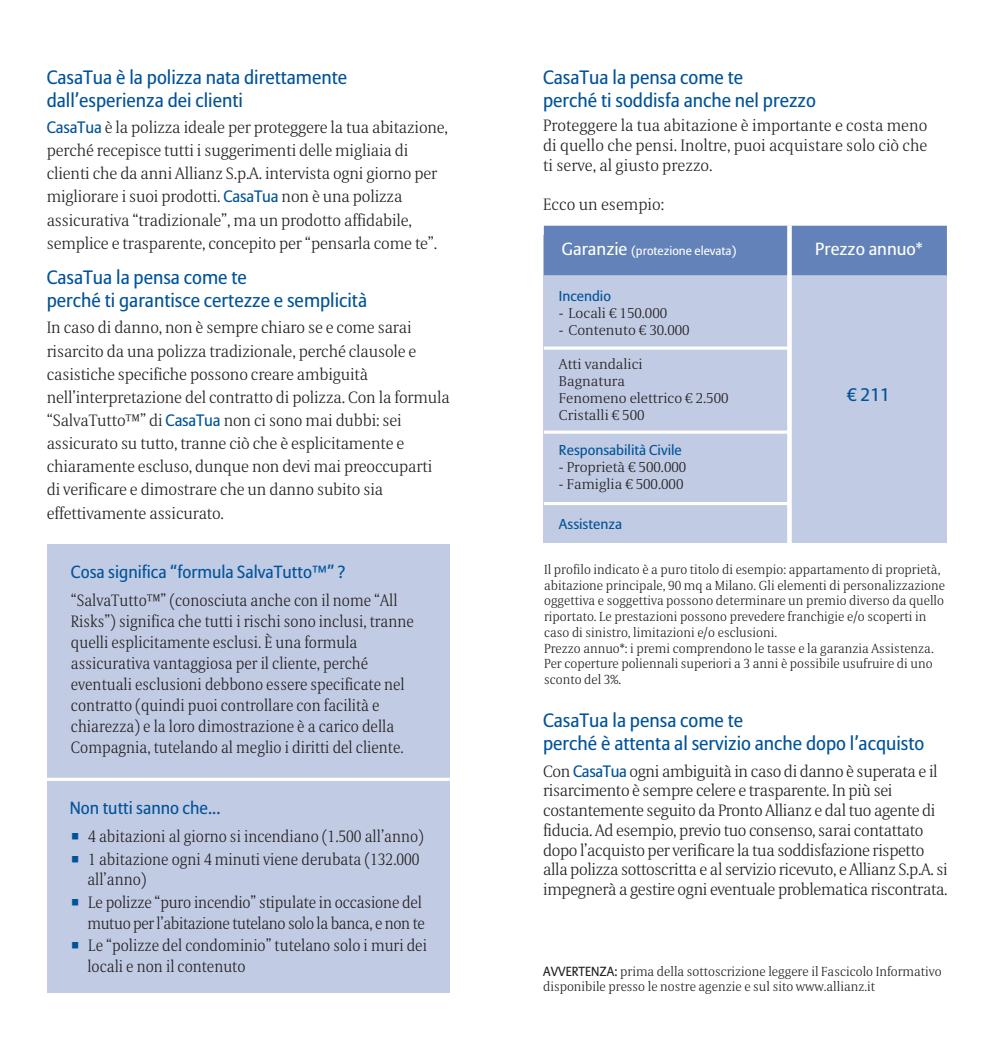
<style>
.page{position:relative;width:993px;height:1042px;background:#fff}
.page>*{position:absolute;margin:0;border:0;box-sizing:border-box;transform-origin:0 0}
.t1{font:19.25px/23.1px "Allianz Sans";color:#015399}
.t2{font:18.2px "Allianz Sans";color:#015399;scale:1.04 1}
.t3{font:17.5px "Allianz Sans";color:#015399}
.t4{font:17.5px "Allianz Sans";color:#fff;scale:1.04 1}
.t5{font:300 16.45px/23.1px "Allianz Serif";letter-spacing:-.01em;color:#231f20}
.t6{font:300 16.45px/21px "Allianz Serif";letter-spacing:-.01em;color:#231f20;scale:.94 1}
.t7{font:300 14.17px/17.2px "Allianz Serif";color:#231f20;scale:1.05 1}
.t8{font:14.17px "Allianz Sans";color:#015399;scale:1.05 1}
.t9{font:300 13.12px/15.8px "Allianz Serif";color:#231f20}
.t10{font:12.25px "Allianz Sans";color:#fff;scale:1.04 1}
.s1{font-family:"Allianz Sans";font-weight:400;color:#015399}
.s2{color:#015399}
.s3{font-size:17.5px}
.s4{font-family:"Allianz Sans";font-weight:400}
</style>
<div class="page">
<div style="left:543px;top:235px;width:403px;height:308px;background:#c1cbe3"></div>
<div style="left:543px;top:226px;width:403px;height:49px;background:#6282b9"></div>
<svg style="left:787px;top:225px;width:4px;height:318px"></svg>
<svg style="left:544px;top:430px;width:246px;height:4px"></svg>
<svg style="left:544px;top:346px;width:246px;height:4px"></svg>
<hr style="left:543px;top:502px;width:247px;height:3px;background:#fff">
<div style="left:47px;top:544px;width:402px;height:449px;background:#c1cbe3"></div>
<hr style="left:43px;top:778px;width:408px;height:3px;background:#fff">
<p class="t1" style="left:47px;top:66px;width:302px">CasaTua è la polizza nata direttamente dall’esperienza dei clienti</p>
<p class="t5" style="left:47px;top:116px;width:402px"><span class="s1">CasaTua</span> è la polizza ideale per proteggere la tua abitazione, perché recepisce tutti i suggerimenti delle migliaia di clienti che da anni Allianz S.p.A. intervista ogni giorno per migliorare i suoi prodotti. <span class="s1">CasaTua</span> non è una polizza assicurativa “tradizionale”, ma un prodotto affidabile, semplice e trasparente, concepito per “pensarla come te”.</p>
<p class="t1" style="left:47px;top:267px;width:322px">CasaTua la pensa come te<br>perché ti garantisce certezze e semplicità</p>
<p class="t5" style="left:47px;top:317px;width:404px">In caso di danno, non è sempre chiaro se e come sarai risarcito da una polizza tradizionale, perché clausole e casistiche specifiche possono creare ambiguità nell’interpretazione del contratto di polizza. Con la formula “SalvaTutto™” di <span class="s1">CasaTua</span> non ci sono mai dubbi: sei assicurato su tutto, tranne ciò che è esplicitamente e chiaramente escluso, dunque non devi mai preoccuparti<br>di verificare e dimostrare che un danno subito sia effettivamente assicurato.</p>
<p class="t3" style="left:71px;top:561px;width:276px">Cosa significa “formula SalvaTutto™” ?</p>
<p class="t6" style="left:71px;top:591px;width:366px">“SalvaTutto™” (conosciuta anche con il nome “All Risks”) significa che tutti i rischi sono inclusi, tranne quelli esplicitamente esclusi. È una formula assicurativa vantaggiosa per il cliente, perché eventuali esclusioni debbono essere specificate nel contratto (quindi puoi controllare con facilità e chiarezza) e la loro dimostrazione è a carico della Compagnia, tutelando al meglio i diritti del cliente.</p>
<p class="t3" style="left:70px;top:797px;width:152px">Non tutti sanno che...</p>
<p class="t6" style="left:70px;top:826px;width:378px;line-height:22.8px"><span class="s2">◾</span> 4 abitazioni al giorno si incendiano (1.500 all’anno) <span class="s2">◾</span> 1 abitazione ogni 4 minuti viene derubata (132.000</p>
<p class="t6" style="left:70px;top:868px;width:376px;line-height:22.8px;text-indent:18px">all’anno)<br><span class="s2">◾</span> Le polizze “puro incendio” stipulate in occasione del</p>
<p class="t6" style="left:70px;top:912px;width:381px;line-height:22.8px;text-align:right">mutuo per l’abitazione tutelano solo la banca, e non te<br><span class="s2">◾</span> Le “polizze del condominio” tutelano solo i muri dei</p>
<p class="t6" style="left:87px;top:957px;width:170px">locali e non il contenuto</p>
<p class="t1" style="left:543px;top:66px;width:274px">CasaTua la pensa come te<br>perché ti soddisfa anche nel prezzo</p>
<p class="t5" style="left:543px;top:116px;width:386px;line-height:19.8px;text-align:justify">Proteggere la tua abitazione è importante e costa meno di quello che pensi. Inoltre, puoi acquistare solo ciò che ti serve, al giusto prezzo.</p>
<p class="t5" style="left:543px;top:194px;width:122px">Ecco un esempio:</p>
<p class="t10" style="left:561px;top:244px;width:169px"><span class="s3">Garanzie</span> (protezione elevata)</p>
<p class="t4" style="left:815px;top:239px;width:105px">Prezzo annuo*</p>
<p class="t8" style="left:558px;top:287px;width:51px">Incendio</p>
<p class="t7" style="left:558px;top:305px;width:105px">- Locali 150.000</p>
<p class="t7" style="left:558px;top:322px;width:126px">- Contenuto 30.000</p>
<p class="t7" style="left:558px;top:356px;width:163px">Atti vandalici<br>Bagnatura<br>Fenomeno elettrico 2.500<br>Cristalli 500</p>
<p class="t8" style="left:558px;top:441px;width:118px">Responsabilità Civile</p>
<p class="t7" style="left:558px;top:459px;width:123px">- Proprietà 500.000</p>
<p class="t7" style="left:558px;top:476px;width:120px">- Famiglia 500.000</p>
<p class="t8" style="left:558px;top:515px;width:62px">Assistenza</p>
<p class="t2" style="left:860px;top:383px;width:30px">211</p>
<p class="t9" style="left:544px;top:562px;width:402px">Il profilo indicato è a puro titolo di esempio: appartamento di proprietà, abitazione principale, 90 mq a Milano. Gli elementi di personalizzazione oggettiva e soggettiva possono determinare un premio diverso da quello riportato. Le prestazioni possono prevedere franchigie e/o scoperti in caso di sinistro, limitazioni e/o esclusioni.<br>Prezzo annuo*: i premi comprendono le tasse e la garanzia Assistenza.<br>Per coperture poliennali superiori a 3 anni è possibile usufruire di uno sconto del 3%.</p>
<p class="t1" style="left:543px;top:710px;width:383px">CasaTua la pensa come te<br>perché è attenta al servizio anche dopo l’acquisto</p>
<p class="t5" style="left:543px;top:762px;width:406px;line-height:19.8px">Con <span class="s1">CasaTua</span> ogni ambiguità in caso di danno è superata e il risarcimento è sempre celere e trasparente. In più sei costantemente seguito da Pronto Allianz e dal tuo agente di fiducia. Ad esempio, previo tuo consenso, sarai contattato dopo l’acquisto per verificare la tua soddisfazione rispetto alla polizza sottoscritta e al servizio ricevuto, e Allianz S.p.A. si impegnerà a gestire ogni eventuale problematica riscontrata.</p>
<p class="t9" style="left:543px;top:964px;width:400px"><span class="s4">AVVERTENZA:</span> prima della sottoscrizione leggere il Fascicolo Informativo disponibile presso le nostre agenzie e sul sito www.allianz.it</p>
</div>
